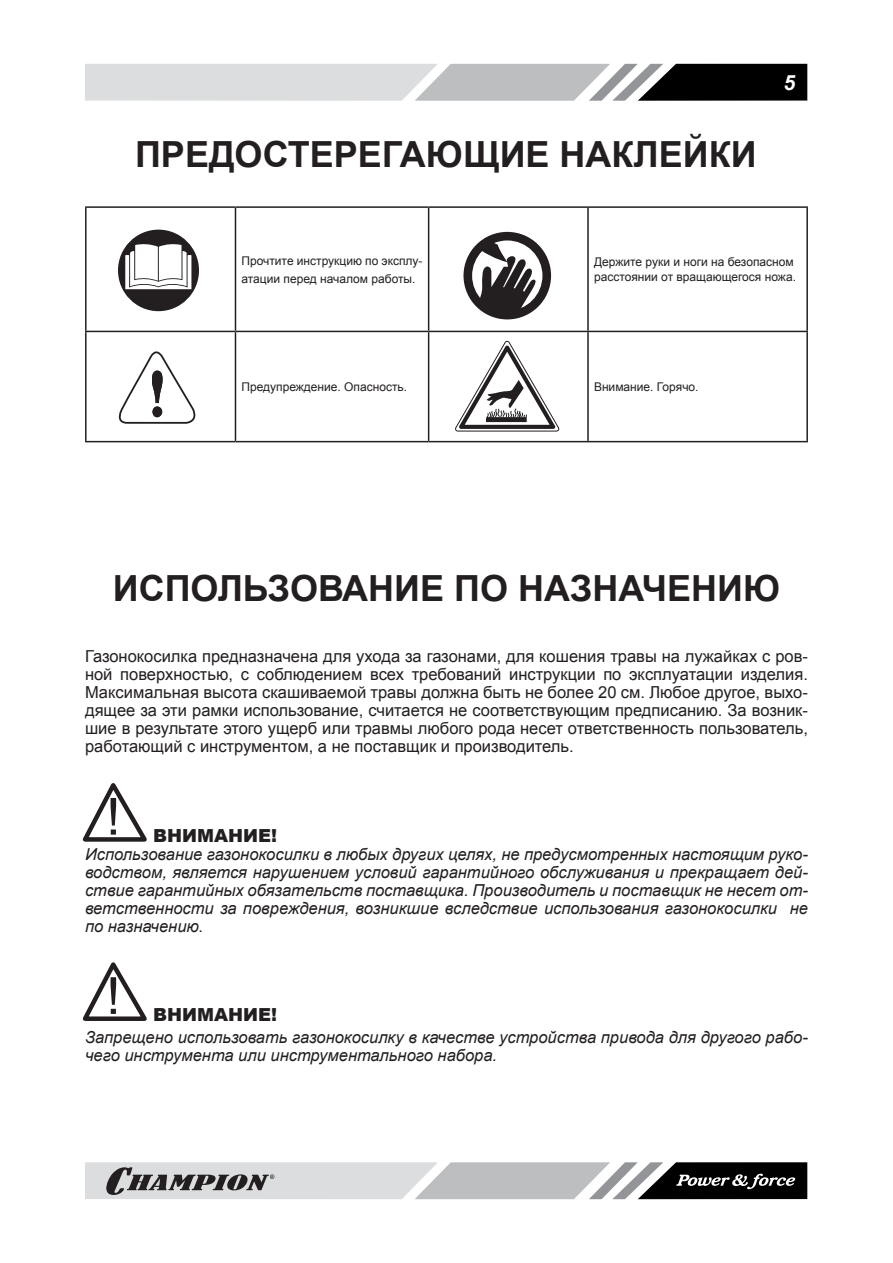
<style>
.page{position:relative;width:893px;height:1263px;background:#fff}
.page>*{position:absolute;margin:0;border:0;box-sizing:border-box;transform-origin:0 0}
.t1{font:700 36px "Arial";color:#231f20}
.t2{font:italic 700 21px "Arial";color:#fff}
.t3{font:900 18px "Arial";color:#231f20}
.t4{font:16.5px/18px "Arial";color:#231f20;text-align:justify}
.t5{font:italic 16.5px/18px "Arial";color:#231f20;text-align:justify}
.t6{font:12px/18px "Arial";color:#231f20}
</style>
<div class="page">
<svg style="left:85px;top:64px;width:722px;height:37px;background:#a8a9aa"></svg>
<svg style="left:85px;top:1162px;width:722px;height:37px;background:#a1a2a3"></svg>
<hr style="left:85px;top:206px;width:150px;height:2px;background:#231f20">
<hr style="left:85px;top:208px;width:2px;height:123px;background:#231f20">
<hr style="left:235px;top:206px;width:194px;height:2px;background:#231f20">
<hr style="left:235px;top:208px;width:1px;height:123px;background:#231f20">
<hr style="left:429px;top:206px;width:159px;height:2px;background:#231f20">
<hr style="left:428px;top:208px;width:1px;height:123px;background:#231f20">
<hr style="left:588px;top:206px;width:220px;height:2px;background:#231f20">
<hr style="left:587px;top:208px;width:2px;height:123px;background:#231f20">
<hr style="left:806px;top:208px;width:2px;height:123px;background:#231f20">
<hr style="left:85px;top:331px;width:150px;height:1px;background:#231f20">
<hr style="left:85px;top:332px;width:2px;height:109px;background:#231f20">
<hr style="left:235px;top:331px;width:194px;height:1px;background:#231f20">
<hr style="left:235px;top:332px;width:1px;height:109px;background:#231f20">
<hr style="left:429px;top:331px;width:159px;height:1px;background:#231f20">
<hr style="left:428px;top:332px;width:1px;height:109px;background:#231f20">
<hr style="left:588px;top:331px;width:220px;height:1px;background:#231f20">
<hr style="left:587px;top:332px;width:2px;height:109px;background:#231f20">
<hr style="left:806px;top:332px;width:2px;height:109px;background:#231f20">
<hr style="left:85px;top:441px;width:150px;height:1px;background:#231f20">
<hr style="left:235px;top:441px;width:194px;height:1px;background:#231f20">
<hr style="left:429px;top:441px;width:159px;height:1px;background:#231f20">
<hr style="left:588px;top:441px;width:220px;height:1px;background:#231f20">
<svg style="left:118px;top:351px;width:78px;height:73px"></svg>
<svg style="left:82px;top:783px;width:65px;height:59px"></svg>
<svg style="left:82px;top:962px;width:65px;height:59px"></svg>
<div style="left:463px;top:232px;width:88px;height:87px;background:#231f20;border-radius:50%"></div>
<svg style="left:472px;top:240px;width:70px;height:74px"></svg>
<svg style="left:455px;top:341px;width:105px;height:91px"></svg>
<svg style="left:118px;top:230px;width:81px;height:81px"></svg>
<h1 class="t1" style="left:135px;top:130px;width:623px">ПРЕДОСТЕРЕГАЮЩИЕ НАКЛЕЙКИ</h1>
<p class="t2" style="left:783px;top:70px;width:13px">5</p>
<p class="t6" style="left:241px;top:252px;width:183px">Прочтите инструкцию по эксплу&shy;атации перед началом работы.</p>
<p class="t6" style="left:594px;top:255px;width:203px;line-height:14.4px">Держите руки и ноги на безопасном расстоянии от вращающегося ножа.</p>
<p class="t6" style="left:241px;top:378px;width:167px">Предупреждение. Опасность.</p>
<p class="t6" style="left:594px;top:378px;width:106px">Внимание. Горячо.</p>
<h1 class="t1" style="left:113px;top:564px;width:669px">ИСПОЛЬЗОВАНИЕ ПО НАЗНАЧЕНИЮ</h1>
<p class="t4" style="left:85px;top:648px;width:724px">Газонокосилка предназначена для ухода за газонами, для кошения травы на лужайках с ров&shy;ной поверхностью, с соблюдением всех требований инструкции по эксплуатации изделия.<br>Максимальная высота скашиваемой травы должна быть не более 20 см. Любое другое, выхо&shy;дящее за эти рамки использование, считается не соответствующим предписанию. За возник&shy;шие в результате этого ущерб или травмы любого рода несет ответственность пользователь, работающий с инструментом, а не поставщик и производитель.</p>
<p class="t3" style="left:153px;top:822px;width:125px">ВНИМАНИЕ!</p>
<p class="t5" style="left:85px;top:845px;width:724px">Использование газонокосилки в любых других целях, не предусмотренных настоящим руко&shy;водством, является нарушением условий гарантийного обслуживания и прекращает дей&shy;ствие гарантийных обязательств поставщика. Производитель и поставщик не несет от&shy;ветственности за повреждения, возникшие вследствие использования газонокосилки не по назначению.</p>
<p class="t3" style="left:153px;top:1001px;width:125px">ВНИМАНИЕ!</p>
<p class="t5" style="left:85px;top:1029px;width:724px">Запрещено использовать газонокосилку в качестве устройства привода для другого рабо&shy;чего инструмента или инструментального набора.</p>
</div>
